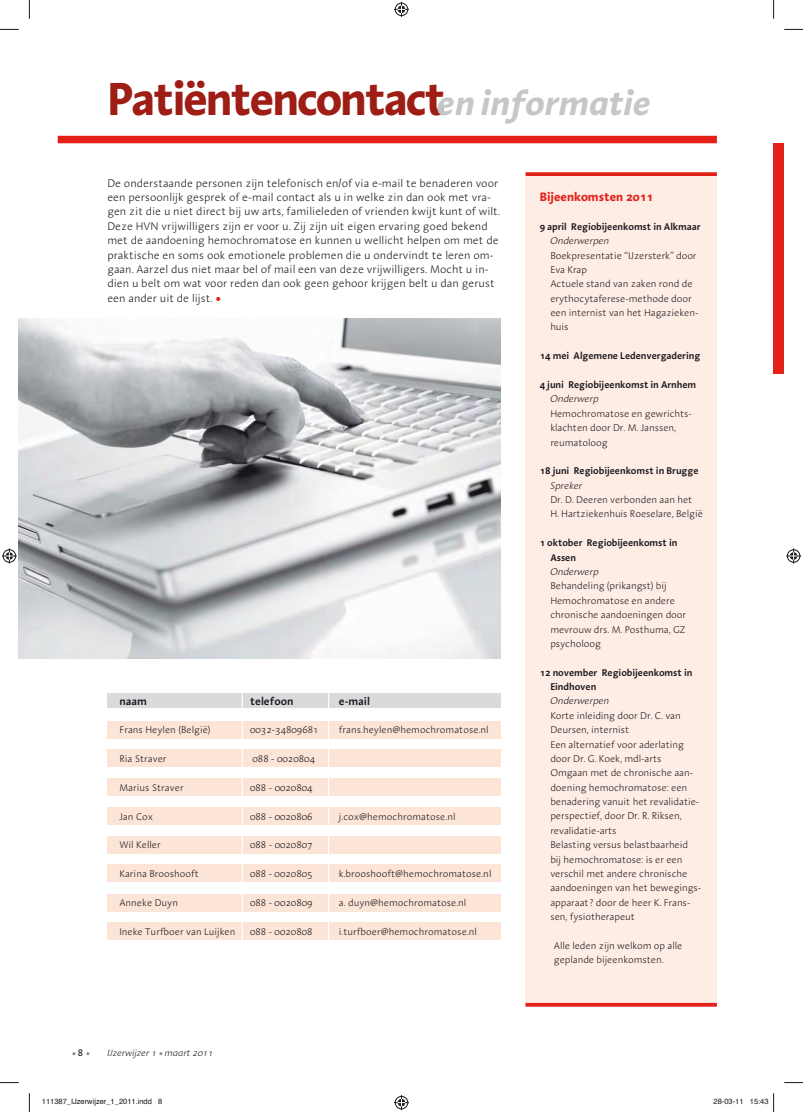
<style>
.page{position:relative;width:803px;height:1112px;background:#fff}
.page>*{position:absolute;margin:0;border:0;box-sizing:border-box;transform-origin:0 0}
.t1{font:700 47.5px "Linotype Aroma";letter-spacing:-.05em;color:#9e1d15}
.t2{font:700 12.5px "Linotype Aroma";letter-spacing:-.005em;color:#e32119}
.t3{font:300 11.25px/14.4px "Linotype Aroma";color:#1a171c}
.t4{font:600 11.25px "Linotype Aroma";color:#1a171c}
.t5{font:300 10px/14.4px "Linotype Aroma";letter-spacing:-.01em;color:#1a171c}
.t6{font:600 10px/14.4px "Linotype Aroma";letter-spacing:-.01em;color:#1a171c}
.t7{font:italic 300 10px "Linotype Aroma";letter-spacing:-.01em;color:#1a171c}
.t8{font:300 9.88px "Linotype Aroma";color:#1a171c}
.t9{font:italic 300 9.38px "Linotype Aroma";color:#1a171c}
.t10{font:7.5px "Helvetica";color:#1a171c}
.s1{font-style:italic;font-size:35px;color:#c5c6c8}
.s2{font-weight:700;font-style:normal;font-size:16.25px;color:#87888a}
.s3{font-weight:400;font-style:normal;font-size:9.75px}
</style>
<div class="page">
<div style="left:773px;top:143px;width:11px;height:230px;background:#e32119"></div>
<img style="left:19px;top:319px;width:482px;height:339px">
<div style="left:58px;top:136px;width:659px;height:7px;background:#e32119"></div>
<div style="left:107px;top:720px;width:394px;height:18px;background:#fce4d7"></div>
<div style="left:107px;top:749px;width:394px;height:18px;background:#fce4d7"></div>
<div style="left:107px;top:778px;width:394px;height:17px;background:#fce4d7"></div>
<div style="left:107px;top:807px;width:394px;height:17px;background:#fce4d7"></div>
<div style="left:107px;top:835px;width:394px;height:18px;background:#fce4d7"></div>
<div style="left:107px;top:864px;width:394px;height:18px;background:#fce4d7"></div>
<div style="left:107px;top:894px;width:394px;height:17px;background:#fce4d7"></div>
<div style="left:107px;top:922px;width:394px;height:17px;background:#fce4d7"></div>
<div style="left:107px;top:693px;width:394px;height:14px;background:#d9dadb"></div>
<hr style="left:242px;top:690px;width:1px;height:258px;background:#fff">
<hr style="left:328px;top:692px;width:1px;height:254px;background:#fff">
<div style="left:525px;top:176px;width:192px;height:830px;background:#feede5"></div>
<svg style="left:525px;top:172px;width:192px;height:4px"></svg>
<svg style="left:525px;top:1002px;width:192px;height:4px"></svg>
<svg style="left:0;top:29px;width:19px;height:1px"></svg>
<svg style="left:784px;top:29px;width:19px;height:1px"></svg>
<svg style="left:0;top:1082px;width:19px;height:1px"></svg>
<svg style="left:784px;top:1082px;width:19px;height:1px"></svg>
<svg style="left:29px;top:0;width:1px;height:19px"></svg>
<svg style="left:29px;top:1093px;width:1px;height:18px"></svg>
<svg style="left:773px;top:0;width:1px;height:19px"></svg>
<svg style="left:394px;top:2px;width:15px;height:15px"></svg>
<svg style="left:394px;top:1095px;width:15px;height:14px"></svg>
<svg style="left:2px;top:548px;width:15px;height:15px"></svg>
<svg style="left:786px;top:548px;width:15px;height:15px"></svg>
<svg style="left:773px;top:1093px;width:1px;height:18px"></svg>
<h1 class="t1" style="left:107px;top:81px;width:545px">Patiëntencontact<span class="s1">en informatie</span></h1>
<p class="t3" style="left:107px;top:177px;width:394px">De onderstaande personen zijn telefonisch en/of via e-mail te benaderen voor een persoonlijk gesprek of e-mail contact als u in welke zin dan ook met vra&shy;gen zit die u niet direct bij uw arts, familieleden of vrienden kwijt kunt of wilt.<br>Deze HVN vrijwilligers zijn er voor u. Zij zijn uit eigen ervaring goed bekend met de aandoening hemochromatose en kunnen u wellicht helpen om met de praktische en soms ook emotionele problemen die u ondervindt te leren om&shy;gaan. Aarzel dus niet maar bel of mail een van deze vrijwilligers. Mocht u in&shy;dien u belt om wat voor reden dan ook geen gehoor krijgen belt u dan gerust een ander uit de lijst.</p>
<p class="t4" style="left:119px;top:696px;width:29px">naam</p>
<p class="t4" style="left:250px;top:696px;width:45px">telefoon</p>
<p class="t4" style="left:339px;top:696px;width:33px">e-mail</p>
<p class="t8" style="left:119px;top:726px;width:93px">Frans Heylen (België)</p>
<p class="t8" style="left:250px;top:726px;width:70px">0032-34809681</p>
<p class="t8" style="left:339px;top:726px;width:151px">frans.heylen@hemochromatose.nl</p>
<p class="t8" style="left:119px;top:754px;width:49px">Ria Straver</p>
<p class="t8" style="left:253px;top:754px;width:64px">088 - 0020804</p>
<p class="t8" style="left:119px;top:783px;width:66px">Marius Straver</p>
<p class="t8" style="left:250px;top:783px;width:64px">088 - 0020804</p>
<p class="t8" style="left:119px;top:812px;width:35px">Jan Cox</p>
<p class="t8" style="left:250px;top:812px;width:64px">088 - 0020806</p>
<p class="t8" style="left:339px;top:812px;width:118px">j.cox@hemochromatose.nl</p>
<p class="t8" style="left:119px;top:841px;width:43px">Wil Keller</p>
<p class="t8" style="left:250px;top:841px;width:64px">088 - 0020807</p>
<p class="t8" style="left:119px;top:869px;width:81px">Karina Brooshooft</p>
<p class="t8" style="left:250px;top:869px;width:64px">088 - 0020805</p>
<p class="t8" style="left:339px;top:869px;width:154px">k.brooshooft@hemochromatose.nl</p>
<p class="t8" style="left:119px;top:898px;width:60px">Anneke Duyn</p>
<p class="t8" style="left:250px;top:898px;width:64px">088 - 0020809</p>
<p class="t8" style="left:339px;top:898px;width:129px">a. duyn@hemochromatose.nl</p>
<p class="t8" style="left:119px;top:927px;width:118px">Ineke Turfboer van Luijken</p>
<p class="t8" style="left:250px;top:927px;width:64px">088 - 0020808</p>
<p class="t8" style="left:339px;top:927px;width:140px">i.turfboer@hemochromatose.nl</p>
<p class="t9" style="left:72px;top:1049px;width:142px"><span class="s2">.</span> <span class="s3">8</span> <span class="s2">.</span> IJzerwijzer 1 <span class="s2">.</span> maart 2011</p>
<p class="t2" style="left:540px;top:192px;width:115px">Bijeenkomsten 2011</p>
<p class="t6" style="left:540px;top:220px;width:162px">9 april Regiobijeenkomst in Alkmaar</p>
<p class="t7" style="left:550px;top:237px;width:60px">Onderwerpen</p>
<p class="t5" style="left:550px;top:249px;width:150px">Boekpresentatie “IJzersterk” door<br>Eva Krap<br>Actuele stand van zaken rond de erythocytaferese-methode door een internist van het Hagazieken&shy;huis</p>
<p class="t6" style="left:540px;top:349px;width:162px">14 mei Algemene Ledenvergadering</p>
<p class="t6" style="left:540px;top:378px;width:158px">4 juni Regiobijeenkomst in Arnhem</p>
<p class="t7" style="left:550px;top:395px;width:50px">Onderwerp</p>
<p class="t5" style="left:550px;top:407px;width:143px">Hemochromatose en gewrichts&shy;klachten door Dr. M. Janssen, reumatoloog</p>
<p class="t6" style="left:540px;top:464px;width:160px">18 juni Regiobijeenkomst in Brugge</p>
<p class="t7" style="left:550px;top:481px;width:33px">Spreker</p>
<p class="t5" style="left:550px;top:493px;width:154px">Dr. D. Deeren verbonden aan het<br>H. Hartziekenhuis Roeselare, België</p>
<p class="t6" style="left:550px;top:536px;width:129px;text-indent:-11px">1 oktober Regiobijeenkomst in<br>Assen</p>
<p class="t7" style="left:550px;top:567px;width:50px">Onderwerp</p>
<p class="t5" style="left:550px;top:579px;width:137px">Behandeling (prikangst) bij<br>Hemochromatose en andere chronische aandoeningen door mevrouw drs. M. Posthuma, GZ psycholoog</p>
<p class="t6" style="left:550px;top:666px;width:144px;text-indent:-11px">12 november Regiobijeenkomst in<br>Eindhoven</p>
<p class="t7" style="left:550px;top:697px;width:60px">Onderwerpen</p>
<p class="t5" style="left:550px;top:709px;width:153px">Korte inleiding door Dr. C. van<br>Deursen, internist<br>Een alternatief voor aderlating door Dr. G. Koek, mdl-arts<br>Omgaan met de chronische aan&shy;doening hemochromatose: een benadering vanuit het revalidatie&shy;perspectief, door Dr. R. Riksen, revalidatie-arts<br>Belasting versus belastbaarheid bij hemochromatose: is er een verschil met andere chronische aandoeningen van het bewegings&shy;apparaat? door de heer K. Frans&shy;sen, fysiotherapeut</p>
<p class="t5" style="left:554px;top:939px;width:130px">Alle leden zijn welkom op alle geplande bijeenkomsten.</p>
<p class="t10" style="left:42px;top:1098px;width:122px">111387_IJzerwijzer_1_2011.indd 8</p>
<p class="t10" style="left:713px;top:1098px;width:57px">28-03-11 15:43</p>
</div>
